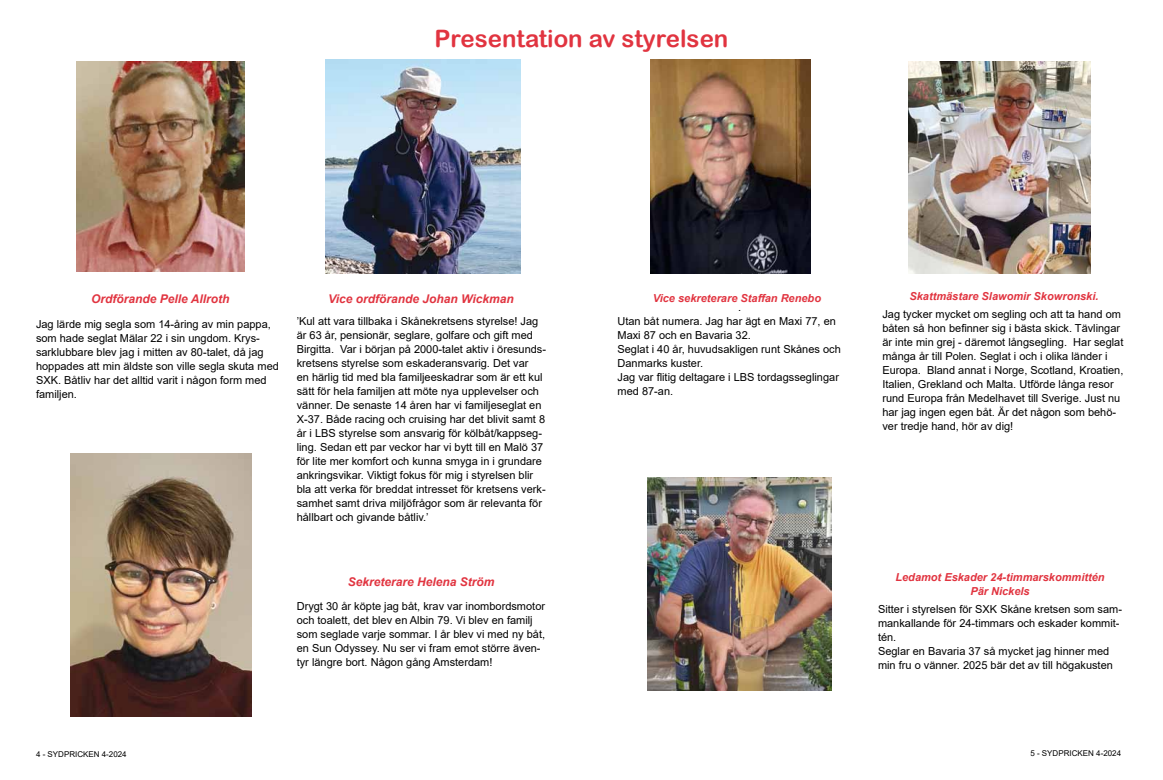
<style>
.page{position:relative;width:1163px;height:780px;background:#fff}
.page>*{position:absolute;margin:0;border:0;box-sizing:border-box;transform-origin:0 0}
.t1{font:24px "Arial Rounded MT Bold";color:#e13440}
.t2{font:italic 700 12px "Arial";color:#e13440}
.t3{font:11px/14px "Arial";color:#000}
.t4{font:italic 700 11px/14px "Arial";color:#e13440;text-align:center}
.t5{font:8px "Arial";color:#000}
</style>
<div class="page">
<img style="left:77px;top:62px;width:167px;height:209px">
<img style="left:325px;top:60px;width:195px;height:213px">
<img style="left:71px;top:454px;width:180px;height:262px">
<img style="left:650px;top:60px;width:160px;height:213px">
<img style="left:908px;top:62px;width:182px;height:211px">
<img style="left:647px;top:477px;width:184px;height:213px">
<h1 class="t1" style="left:434px;top:24px;width:295px">Presentation av styrelsen</h1>
<p class="t2" style="left:91px;top:290px;width:140px">Ordförande Pelle Allroth</p>
<p class="t3" style="left:36px;top:317px;width:244px">Jag lärde mig segla som 14-åring av min pappa, som hade seglat Mälar 22 i sin ungdom. Krys&shy;sarklubbare blev jag i mitten av 80-talet, då jag hoppades att min äldste son ville segla skuta med SXK. Båtliv har det alltid varit i någon form med familjen.</p>
<p class="t2" style="left:328px;top:290px;width:187px">Vice ordförande Johan Wickman</p>
<p class="t3" style="left:297px;top:314px;width:251px">’Kul att vara tillbaka i Skånekretsens styrelse! Jag är 63 år, pensionär, seglare, golfare och gift med Birgitta. Var i början på 2000-talet aktiv i öresunds&shy;kretsens styrelse som eskaderansvarig. Det var<br>en härlig tid med bla familjeeskadrar som är ett kul sätt för hela familjen att möte nya upplevelser och vänner. De senaste 14 åren har vi familjeseglat en X-37. Både racing och cruising har det blivit samt 8 år i LBS styrelse som ansvarig för kölbåt/kappseg&shy;ling. Sedan ett par veckor har vi bytt till en Malö 37 för lite mer komfort och kunna smyga in i grundare ankringsvikar. Viktigt fokus för mig i styrelsen blir bla att verka för breddat intresset för kretsens verk&shy;samhet samt driva miljöfrågor som är relevanta för hållbart och givande båtliv.’</p>
<p class="t2" style="left:347px;top:574px;width:148px">Sekreterare Helena Ström</p>
<p class="t3" style="left:297px;top:599px;width:250px">Drygt 30 år köpte jag båt, krav var inombordsmotor och toalett, det blev en Albin 79. Vi blev en familj som seglade varje sommar. I år blev vi med ny båt, en Sun Odyssey. Nu ser vi fram emot större även&shy;tyr längre bort. Någon gång Amsterdam!</p>
<p class="t4" style="left:652px;top:291px;width:170px">Vice sekreterare Staffan Renebo</p>
<p class="t3" style="left:617px;top:300px;width:225px;text-indent:120px">.<br>Utan båt numera. Jag har ägt en Maxi 77, en<br>Maxi 87 och en Bavaria 32.<br>Seglat i 40 år, huvudsakligen runt Skånes och<br>Danmarks kuster.<br>Jag var flitig deltagare i LBS tordagsseglingar med 87-an.</p>
<p class="t4" style="left:909px;top:289px;width:190px">Skattmästare Slawomir Skowronski.</p>
<p class="t3" style="left:882px;top:307px;width:242px">Jag tycker mycket om segling och att ta hand om båten så hon befinner sig i bästa skick. Tävlingar är inte min grej - däremot långsegling. Har seglat många år till Polen. Seglat i och i olika länder i Europa. Bland annat i Norge, Scotland, Kroatien, Italien, Grekland och Malta. Utförde långa resor rund Europa från Medelhavet till Sverige. Just nu har jag ingen egen båt. Är det någon som behö&shy;ver tredje hand, hör av dig!</p>
<p class="t4" style="left:895px;top:570px;width:211px">Ledamot Eskader 24-timmarskommittén<br>Pär Nickels</p>
<p class="t3" style="left:877px;top:602px;width:245px">Sitter i styrelsen för SXK Skåne kretsen som sam&shy;mankallande för 24-timmars och eskader kommit&shy;tén.<br>Seglar en Bavaria 37 så mycket jag hinner med min fru o vänner. 2025 bär det av till högakusten</p>
<p class="t5" style="left:36px;top:749px;width:92px">4 - SYDPRICKEN 4-2024</p>
<p class="t5" style="left:1030px;top:748px;width:92px">5 - SYDPRICKEN 4-2024</p>
</div>
